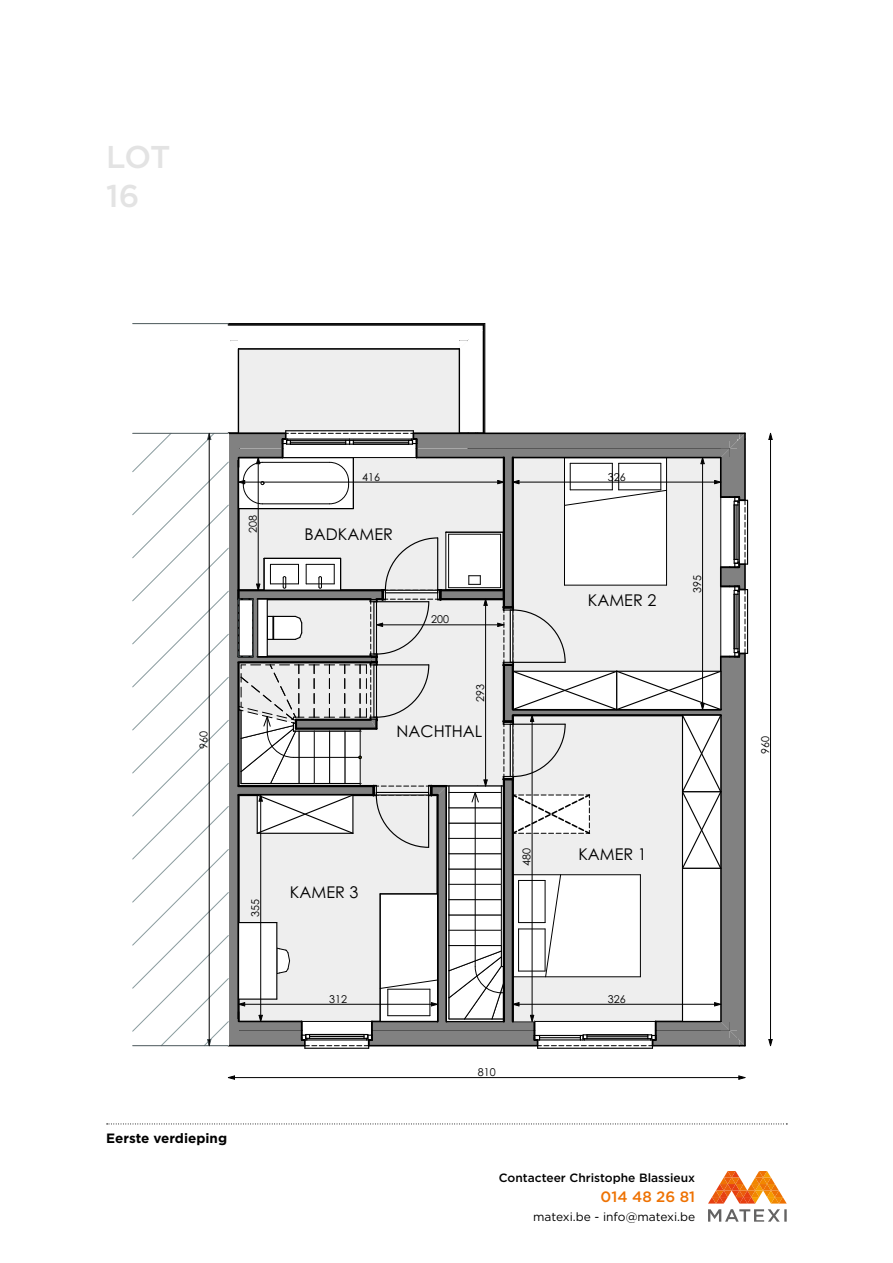
<style>
.page{position:relative;width:893px;height:1263px;background:#fff}
.page>*{position:absolute;margin:0;border:0;box-sizing:border-box;transform-origin:0 0}
.t1{font:500 31.5px/39px "Gotham";color:#e3e3e3}
.t2{font:16.2px "Century Gothic";color:#000}
.t3{font:500 15px "Gotham";color:#ee7203}
.t4{font:700 13.5px "Gotham";color:#000}
.t5{font:500 12px "Gotham";color:#000}
.t6{font:12px "Gotham";color:#000}
.t7{font:10.8px "Century Gothic";color:#000}
</style>
<div class="page">
<svg style="left:107px;top:1123px;width:680px;height:1px"></svg>
<hr style="left:747px;top:590px;width:1px;height:63px;background:#000">
<hr style="left:747px;top:500px;width:1px;height:64px;background:#000">
<hr style="left:305px;top:1048px;width:64px;height:1px;background:#000">
<hr style="left:538px;top:1048px;width:114px;height:1px;background:#000">
<svg style="left:459px;top:325px;width:25px;height:24px"></svg>
<hr style="left:239px;top:348px;width:220px;height:2px;background:#000">
<hr style="left:228px;top:324px;width:255px;height:2px;background:#000">
<div style="left:478px;top:331px;width:5px;height:102px;background:#fff"></div>
<hr style="left:476px;top:333px;width:2px;height:100px;background:#fff">
<div style="left:468px;top:340px;width:8px;height:93px;background:#fff"></div>
<hr style="left:483px;top:331px;width:1px;height:102px;background:#000">
<hr style="left:228px;top:323px;width:257px;height:1px;background:#000">
<hr style="left:484px;top:324px;width:1px;height:109px;background:#000">
<div style="left:239px;top:349px;width:220px;height:84px;background:#eee"></div>
<hr style="left:239px;top:349px;width:220px;height:1px;background:#000">
<hr style="left:459px;top:349px;width:1px;height:84px;background:#000">
<hr style="left:238px;top:349px;width:1px;height:84px;background:#000">
<hr style="left:286px;top:430px;width:127px;height:1px;background:#000">
<hr style="left:770px;top:439px;width:1px;height:600px;background:#000">
<svg style="left:768px;top:432px;width:5px;height:8px"></svg>
<svg style="left:768px;top:1039px;width:5px;height:8px"></svg>
<hr style="left:234px;top:1077px;width:505px;height:1px;background:#000">
<svg style="left:738px;top:1075px;width:8px;height:5px"></svg>
<svg style="left:227px;top:1075px;width:9px;height:5px"></svg>
<svg style="left:132px;top:431px;width:615px;height:617px"></svg>
<hr style="left:133px;top:433px;width:95px;height:1px;background:#4b575a">
<hr style="left:133px;top:1045px;width:95px;height:1px;background:#4b575a">
<hr style="left:209px;top:433px;width:1px;height:613px;background:#000">
<hr style="left:133px;top:323px;width:95px;height:1px;background:#4b575a">
<svg style="left:708px;top:1171px;width:79px;height:32px"></svg>
<svg style="left:708px;top:1209px;width:79px;height:13px"></svg>
<h1 class="t1" style="left:106px;top:137px;width:66px">LOT<br>16</h1>
<p class="t7" style="left:247px;top:533px;width:19px;rotate:-90deg">208</p>
<p class="t7" style="left:197px;top:749px;width:19px;rotate:-90deg">960</p>
<p class="t7" style="left:362px;top:470px;width:19px">416</p>
<p class="t7" style="left:608px;top:470px;width:19px">326</p>
<h2 class="t2" style="left:305px;top:525px;width:90px">BADKAMER</h2>
<p class="t7" style="left:431px;top:613px;width:19px">200</p>
<p class="t7" style="left:474px;top:702px;width:19px;rotate:-90deg">293</p>
<h2 class="t2" style="left:397px;top:722px;width:87px">NACHTHAL</h2>
<h2 class="t2" style="left:588px;top:591px;width:70px">KAMER 2</h2>
<p class="t7" style="left:691px;top:592px;width:19px;rotate:-90deg">395</p>
<p class="t7" style="left:249px;top:917px;width:19px;rotate:-90deg">355</p>
<p class="t4" style="left:106px;top:1130px;width:122px">Eerste verdieping</p>
<h2 class="t2" style="left:290px;top:882px;width:70px">KAMER 3</h2>
<p class="t7" style="left:520px;top:866px;width:19px;rotate:-90deg">480</p>
<h2 class="t2" style="left:578px;top:845px;width:70px">KAMER 1</h2>
<p class="t7" style="left:329px;top:993px;width:19px">312</p>
<p class="t7" style="left:608px;top:993px;width:19px">326</p>
<p class="t7" style="left:478px;top:1066px;width:19px">810</p>
<p class="t5" style="left:499px;top:1170px;width:198px">Contacteer Christophe Blassieux</p>
<h3 class="t3" style="left:601px;top:1187px;width:96px">014 48 26 81</h3>
<p class="t6" style="left:533px;top:1209px;width:163px">matexi.be - info@matexi.be</p>
<p class="t7" style="left:759px;top:754px;width:19px;rotate:-90deg">960</p>
</div>
